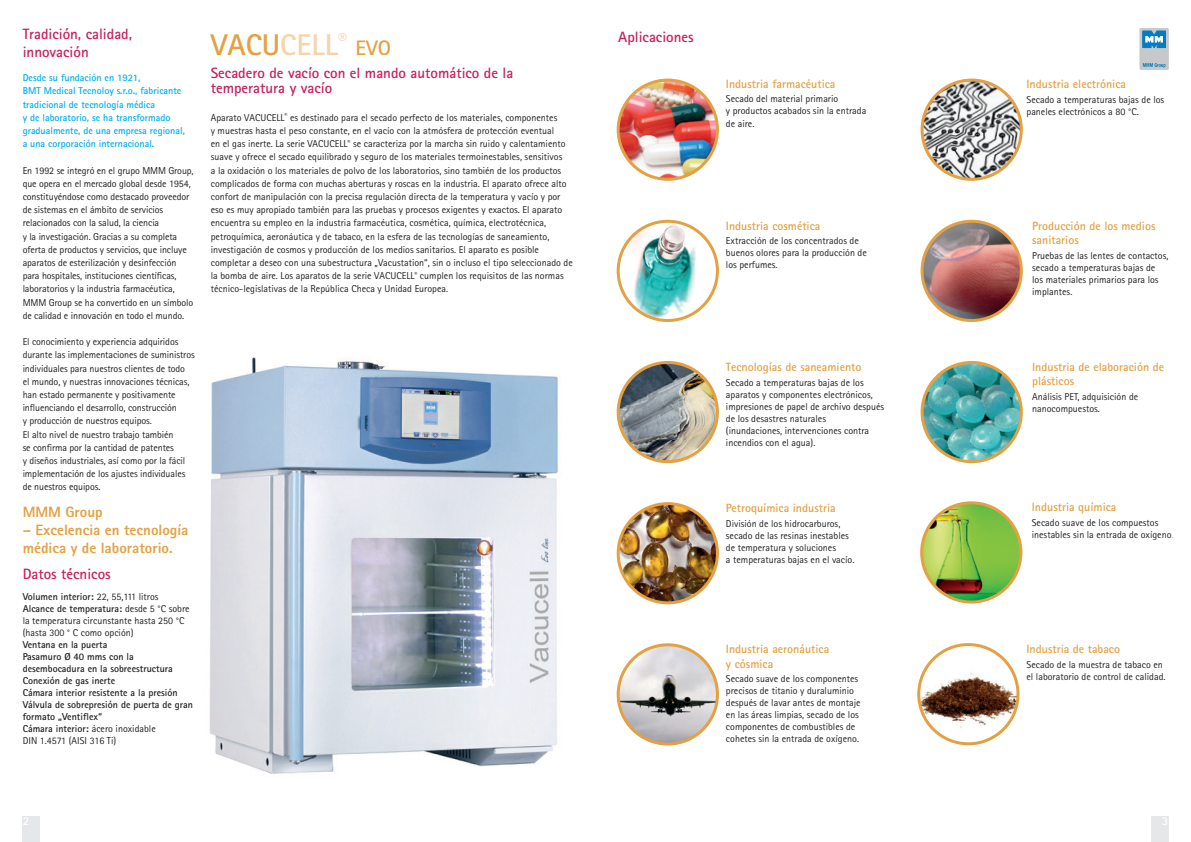
<style>
.page{position:relative;width:1191px;height:842px;background:#fff}
.page>*{position:absolute;margin:0;border:0;box-sizing:border-box;transform-origin:0 0}
.t1{font:700 30px "Rotis Sans Serif Std";color:#e3a143}
.t2{font:700 21px "Rotis Sans Serif Std";color:#e3a143}
.t3{font:700 15px/18px "Rotis Sans Serif Std";color:#c7205c}
.t4{font:800 15px/18px "Rotis Sans Serif Std";color:#e3a143}
.t5{font:700 12px/14.4px "Rotis Sans Serif Std";color:#e3a143}
.t6{font:700 12px "Rotis Sans Serif Std";color:#fff}
.t7{font:10px/13.2px "Rotis Sans Serif Std";color:#231f20}
.t8{font:700 10px/12px "Rotis Sans Serif Std";color:#231f20}
.t9{font:700 10px/13.2px "Rotis Sans Serif Std";color:#00aeef}
.s1{font-weight:700}
.s2{font-weight:400}
.s3{color:#f4d4ab}
.s4{color:#e3a143}
</style>
<div class="page">
<div style="left:1140px;top:28px;width:28px;height:42px;background:#c7c8ca"></div>
<div style="left:1140px;top:28px;width:28px;height:42px;border:1px solid #c7c8ca"></div>
<svg style="left:1142px;top:31px;width:23px;height:17px"></svg>
<svg style="left:1142px;top:63px;width:23px;height:5px"></svg>
<div style="left:23px;top:816px;width:17px;height:26px;background:#e6e7e9"></div>
<div style="left:1151px;top:816px;width:17px;height:26px;background:#e6e7e9"></div>
<img style="left:618px;top:80px;width:99px;height:99px;border-radius:50px">
<div style="left:616px;top:79px;width:103px;height:102px;border:3px solid #e3a143;border-radius:50%"></div>
<img style="left:922px;top:80px;width:99px;height:99px;border-radius:50px">
<div style="left:920px;top:79px;width:102px;height:102px;border:3px solid #e3a143;border-radius:50%"></div>
<img style="left:618px;top:221px;width:99px;height:99px;border-radius:50px">
<div style="left:616px;top:220px;width:103px;height:102px;border:3px solid #e3a143;border-radius:50%"></div>
<img style="left:924px;top:222px;width:97px;height:98px">
<div style="left:920px;top:220px;width:102px;height:102px;border:3px solid #e3a143;border-radius:50%"></div>
<img style="left:618px;top:362px;width:99px;height:100px;border-radius:50px">
<div style="left:616px;top:361px;width:103px;height:102px;border:3px solid #e3a143;border-radius:50%"></div>
<img style="left:922px;top:362px;width:99px;height:100px;border-radius:50px">
<div style="left:920px;top:361px;width:102px;height:102px;border:3px solid #e3a143;border-radius:50%"></div>
<img style="left:618px;top:504px;width:99px;height:99px;border-radius:50px">
<div style="left:616px;top:502px;width:103px;height:102px;border:3px solid #e3a143;border-radius:50%"></div>
<img style="left:618px;top:645px;width:99px;height:99px;border-radius:50px">
<div style="left:616px;top:643px;width:103px;height:102px;border:3px solid #e3a143;border-radius:50%"></div>
<img style="left:918px;top:662px;width:100px;height:71px">
<div style="left:917px;top:643px;width:102px;height:102px;border:3px solid #e3a143;border-radius:50%"></div>
<img style="left:209px;top:357px;width:349px;height:417px">
<img style="left:921px;top:503px;width:100px;height:99px;border-radius:50px">
<div style="left:920px;top:501px;width:102px;height:102px;border:3px solid #e3a143;border-radius:50%"></div>
<h3 class="t3" style="left:23px;top:24px;width:111px">Tradición, calidad, innovación</h3>
<p class="t9" style="left:23px;top:71px;width:164px">Desde su fundación en 1921,<br>BMT Medical Tecnoloy s.r.o., fabricante tradicional de tecnología médica<br>y de laboratorio, se ha transformado gradualmente, de una empresa regional, a una corporación internacional.</p>
<p class="t7" style="left:23px;top:164px;width:172px">En 1992 se integró en el grupo MMM Group, que opera en el mercado global desde 1954, constituyéndose como destacado proveedor de sistemas en el ámbito de servicios relacionados con la salud, la ciencia<br>y la investigación. Gracias a su completa oferta de productos y servicios, que incluye aparatos de esterilización y desinfección para hospitales, instituciones científicas, laboratorios y la industria farmacéutica, MMM Group se ha convertido en un símbolo de calidad e innovación en todo el mundo.</p>
<p class="t7" style="left:23px;top:335px;width:174px">El conocimiento y experiencia adquiridos durante las implementaciones de suministros individuales para nuestros clientes de todo<br>el mundo, y nuestras innovaciones técnicas, han estado permanente y positivamente influenciando el desarrollo, construcción<br>y producción de nuestros equipos.<br>El alto nivel de nuestro trabajo también<br>se confirma por la cantidad de patentes<br>y diseños industriales, así como por la fácil implementación de los ajustes individuales de nuestros equipos.</p>
<h3 class="t4" style="left:23px;top:503px;width:82px">MMM Group</h3>
<h3 class="t4" style="left:23px;top:521px;width:167px">– Excelencia en tecnología médica y de laboratorio.</h3>
<h3 class="t3" style="left:23px;top:565px;width:90px">Datos técnicos</h3>
<p class="t7" style="left:23px;top:590px;width:168px;line-height:12px"><span class="s1">Volumen interior:</span> 22, 55,111 litros <span class="s1">Alcance de temperatura:</span> desde 5 °C sobre la temperatura circunstante hasta 250 °C (hasta 300 ° C como opción)</p>
<p class="t8" style="left:23px;top:638px;width:172px">Ventana en la puerta<br>Pasamuro Ø 40 mms con la desembocadura en la sobreestructura<br>Conexión de gas inerte<br>Cámara interior resistente a la presión<br>Válvula de sobrepresión de puerta de gran formato „Ventiflex“<br>Cámara interior: <span class="s2">ácero inoxidable<br>DIN 1.4571 (AISI 316 Ti)</span></p>
<h1 class="t1" style="left:211px;top:26px;width:137px">VACU<span class="s3">CELL</span><sup>®</sup></h1>
<h2 class="t2" style="left:356px;top:34px;width:37px">EVO</h2>
<h3 class="t3" style="left:211px;top:65px;width:304px;line-height:15px">Secadero de vacío con el mando automático de la temperatura y vacío</h3>
<p class="t7" style="left:211px;top:111px;width:363px">Aparato VACUCELL<sup>®</sup> es destinado para el secado perfecto de los materiales, componentes<br>y muestras hasta el peso constante, en el vacío con la atmósfera de protección eventual<br>en el gas inerte. La serie VACUCELL<sup>®</sup> se caracteriza por la marcha sin ruido y calentamiento suave y ofrece el secado equilibrado y seguro de los materiales termoinestables, sensitivos<br>a la oxidación o los materiales de polvo de los laboratorios, sino también de los productos complicados de forma con muchas aberturas y roscas en la industria. El aparato ofrece alto confort de manipulación con la precisa regulación directa de la temperatura y vacío y por eso es muy apropiado también para las pruebas y procesos exigentes y exactos. El aparato encuentra su empleo en la industria farmacéutica, cosmética, química, electrotécnica, petroquímica, aeronáutica y de tabaco, en la esfera de las tecnologías de saneamiento, investigación de cosmos y producción de los medios sanitarios. El aparato es posible completar a deseo con una subestructura „Vacustation“, sin o incluso el tipo seleccionado de la bomba de aire. Los aparatos de la serie VACUCELL<sup>®</sup> cumplen los requisitos de las normas técnico-legislativas de la República Checa y Unidad Europea.</p>
<h3 class="t3" style="left:618px;top:27px;width:77px">Aplicaciones</h3>
<p class="t5" style="left:726px;top:76px;width:111px">Industria farmacéutica</p>
<p class="t7" style="left:726px;top:93px;width:142px;line-height:12px">Secado del material primario<br>y productos acabados sin la entrada de aire.</p>
<p class="t5" style="left:726px;top:218px;width:96px">Industria cosmética</p>
<p class="t7" style="left:726px;top:235px;width:142px;line-height:12px">Extracción de los concentrados de buenos olores para la producción de los perfumes.</p>
<p class="t5" style="left:726px;top:359px;width:137px">Tecnologías de saneamiento</p>
<p class="t7" style="left:726px;top:376px;width:160px;line-height:12px">Secado a temperaturas bajas de los aparatos y componentes electrónicos, impresiones de papel de archivo después de los desastres naturales (inundaciones, intervenciones contra incendios con el agua).</p>
<p class="t5" style="left:726px;top:500px;width:111px">Petroquímica industria</p>
<p class="t7" style="left:726px;top:517px;width:130px;line-height:12px">División de los hidrocarburos, secado de las resinas inestables de temperatura y soluciones<br>a temperaturas bajas en el vacío.</p>
<p class="t5" style="left:726px;top:642px;width:105px">Industria aeronáutica y cósmica</p>
<p class="t7" style="left:726px;top:673px;width:136px;line-height:12px">Secado suave de los componentes precisos de titanio y duraluminio después de lavar antes de montaje en las áreas limpias, secado de los componentes de combustibles de cohetes sin la entrada de oxígeno.</p>
<p class="t5" style="left:1026px;top:77px;width:101px">Industria electrónica</p>
<p class="t7" style="left:1026px;top:94px;width:139px;line-height:12px">Secado a temperaturas bajas de los paneles electrónicos a 80 °C.</p>
<p class="t5" style="left:1032px;top:218px;width:125px">Producción de los medios sanitarios</p>
<p class="t7" style="left:1032px;top:249px;width:138px;line-height:12px">Pruebas de las lentes de contactos, secado a temperaturas bajas de los materiales primarios para los implantes.</p>
<p class="t5" style="left:1032px;top:359px;width:133px">Industria de elaboración de plásticos</p>
<p class="t7" style="left:1032px;top:390px;width:108px;line-height:12px">Análisis PET, adquisición de nanocompuestos.</p>
<p class="t5" style="left:1031px;top:500px;width:86px">Industria química</p>
<p class="t7" style="left:1031px;top:516px;width:143px;line-height:12px">Secado suave de los compuestos inestables sin la entrada de oxígeno<span class="s4">.</span></p>
<p class="t5" style="left:1026px;top:641px;width:95px">Industria de tabaco</p>
<p class="t7" style="left:1026px;top:658px;width:141px;line-height:12px">Secado de la muestra de tabaco en el laboratorio de control de calidad.</p>
<p class="t6" style="left:23px;top:813px;width:8px">2</p>
<p class="t6" style="left:1161px;top:813px;width:8px">3</p>
</div>
